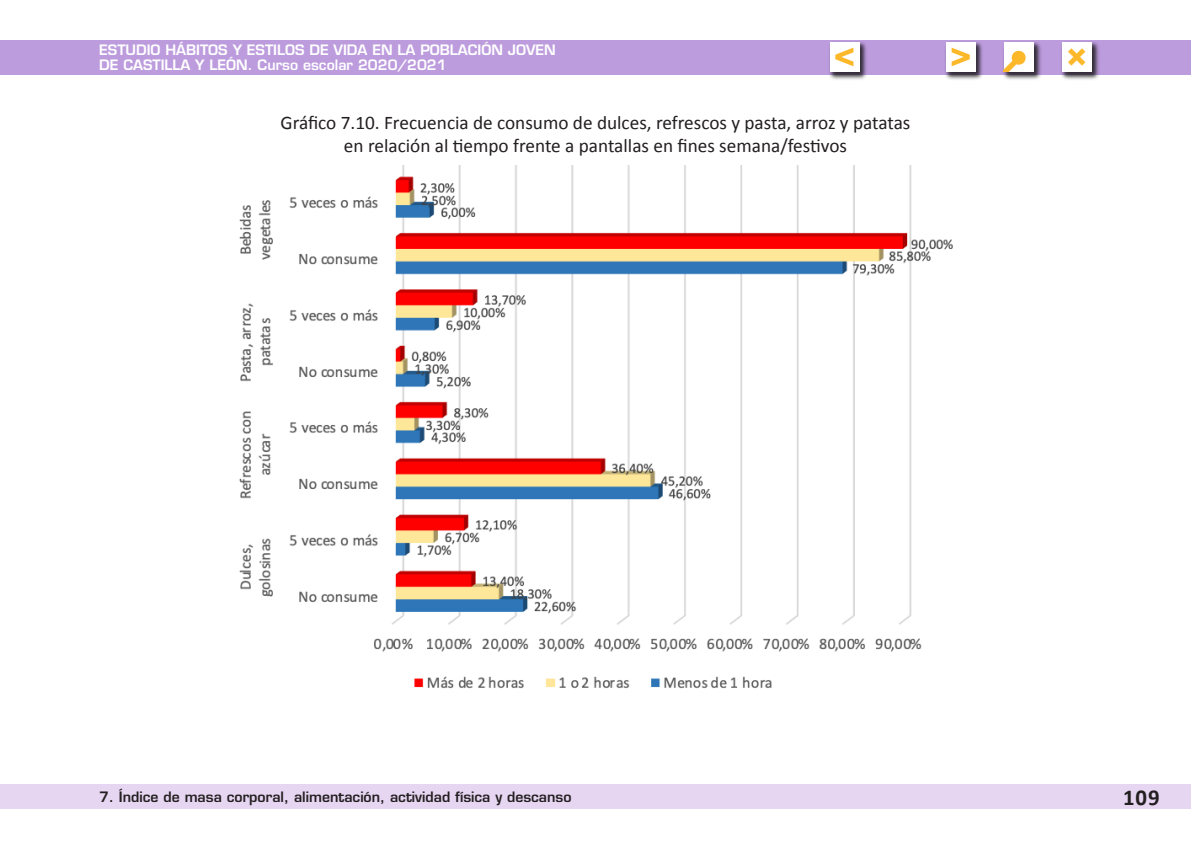
<style>
.page{position:relative;width:1191px;height:844px;background:#fff}
.page>*{position:absolute;margin:0;border:0;box-sizing:border-box;transform-origin:0 0}
.t1{font:35.7px "Eurostile LT Std Bold Ex 2";color:#fcb828}
.t2{font:700 22.75px "Calibri";color:#231f20}
.TituloGrafico{font:19.25px/23.1px "Calibri";color:#231f20;text-align:center}
.t3{font:600 14px/15.4px "Eurostile LT Std";color:#fff}
.t4{font:600 14px "Eurostile LT Std";color:#231f20}
.s1{font-size:30.97px;color:#13bab3}
</style>
<div class="page">
<div style="left:0;top:784px;width:1191px;height:25px;background:#e7d6f2"></div>
<div style="left:0;top:40px;width:1191px;height:34px;background:#bd9cde"></div>
<div style="left:827px;top:40px;width:41px;height:41px;background:#231f20;opacity:.75"></div>
<div style="left:829px;top:42px;width:30px;height:30px;background:#fff"></div>
<div style="left:944px;top:40px;width:40px;height:41px;background:#231f20;opacity:.75"></div>
<div style="left:945px;top:42px;width:30px;height:30px;background:#fff"></div>
<div style="left:1060px;top:40px;width:40px;height:41px;background:#231f20;opacity:.75"></div>
<div style="left:1062px;top:42px;width:29px;height:30px;background:#fff"></div>
<div style="left:1002px;top:40px;width:40px;height:41px;background:#231f20;opacity:.75"></div>
<div style="left:1004px;top:42px;width:29px;height:30px;background:#fff"></div>
<img style="left:239px;top:165px;width:714px;height:523px">
<svg style="left:1002px;top:48px;width:26px;height:27px"></svg>
<p class="t3" style="left:99px;top:42px;width:458px">ESTUDIO HÁBITOS Y ESTILOS DE VIDA EN LA POBLACIÓN JOVEN<br>DE CASTILLA Y LEÓN. Curso escolar 2020/2021</p>
<h1 class="t1" style="left:834px;top:28px;width:23px">&lt;</h1>
<h1 class="t1" style="left:950px;top:28px;width:23px">&gt;</h1>
<h1 class="t1" style="left:1066px;top:28px;width:23px">×<span class="s1">i</span></h1>
<p class="TituloGrafico" style="left:280px;top:110px;width:631px">Gráfico 7.10. Frecuencia de consumo de dulces, refrescos y pasta, arroz y patatas en relación al tiempo frente a pantallas en fines semana/festivos</p>
<p class="t4" style="left:99px;top:788px;width:474px">7. Índice de masa corporal, alimentación, actividad física y descanso</p>
<p class="t2" style="left:1123px;top:783px;width:38px">109</p>
</div>
